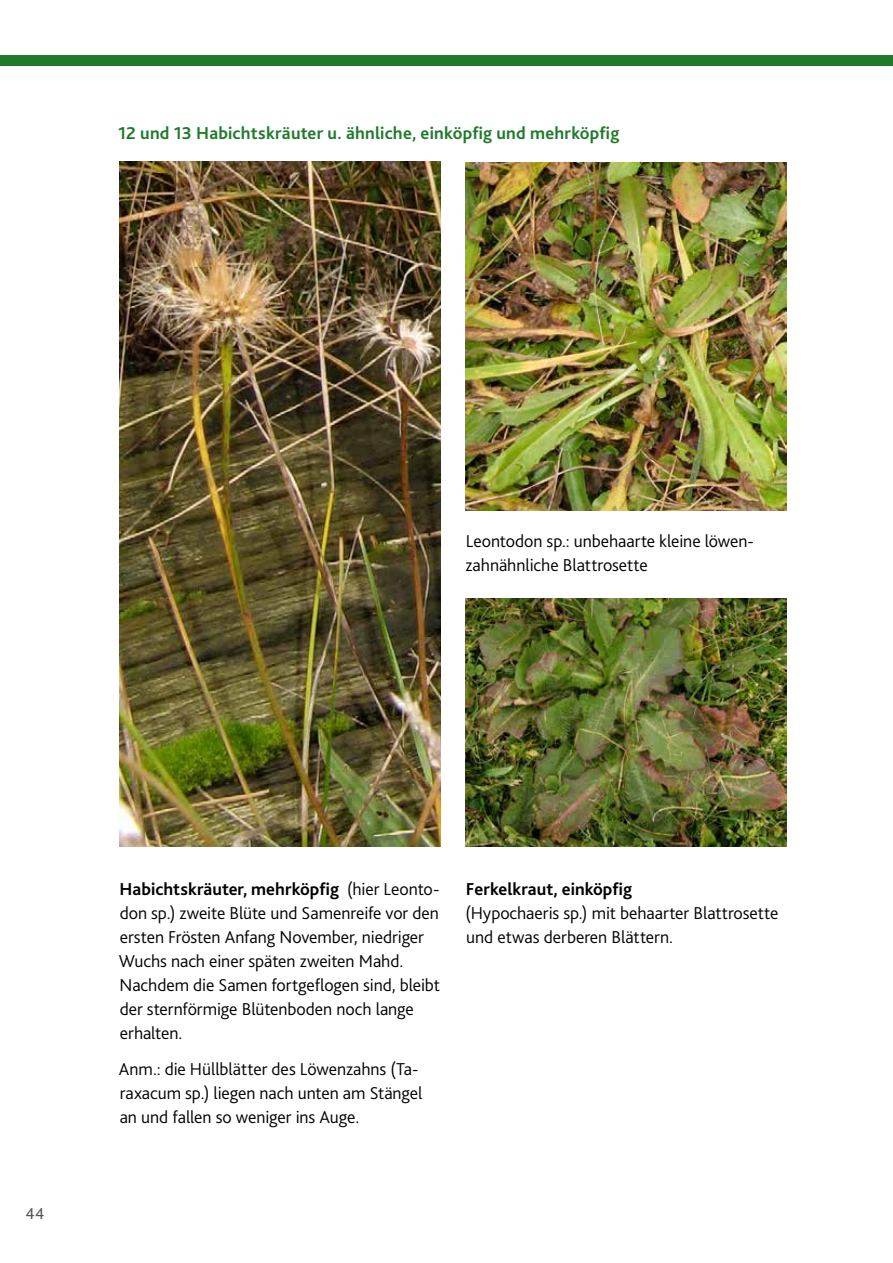
<style>
.page{position:relative;width:893px;height:1263px;background:#fff}
.page>*{position:absolute;margin:0;border:0;box-sizing:border-box;transform-origin:0 0}
.t1{font:300 18px/24px "Bliss 2";letter-spacing:-.005em;color:#000}
.t2{font:700 18px "Bliss 2";letter-spacing:.01em;color:#217a2c}
.t3{font:700 18px "Bliss 2";color:#000}
.t4{font:16.5px "Bliss 2";color:#575756}
.s1{font-weight:700}
</style>
<div class="page">
<div style="left:0;top:55px;width:893px;height:11px;background:#217a2c"></div>
<img style="left:466px;top:163px;width:321px;height:348px">
<img style="left:119px;top:162px;width:321px;height:685px">
<img style="left:466px;top:598px;width:321px;height:249px">
<p class="t2" style="left:118px;top:122px;width:503px">12 und 13 Habichtskräuter u. ähnliche, einköpfig und mehrköpfig</p>
<p class="t1" style="left:466px;top:528px;width:290px">Leontodon sp.: unbehaarte kleine löwen&shy;zahnähnliche Blattrosette</p>
<p class="t4" style="left:26px;top:1203px;width:20px">44</p>
<p class="t1" style="left:119px;top:876px;width:323px"><span class="s1">Habichtskräuter, mehrköpfig</span> (hier Leonto&shy;don sp.) zweite Blüte und Samenreife vor den ersten Frösten Anfang November, niedriger Wuchs nach einer späten zweiten Mahd.<br>Nachdem die Samen fortgeflogen sind, bleibt der sternförmige Blütenboden noch lange erhalten.</p>
<p class="t1" style="left:119px;top:1056px;width:305px">Anm.: die Hüllblätter des Löwenzahns (Ta&shy;raxacum sp.) liegen nach unten am Stängel an und fallen so weniger ins Auge.</p>
<p class="t3" style="left:466px;top:878px;width:168px">Ferkelkraut, einköpfig</p>
<p class="t1" style="left:465px;top:900px;width:314px">(Hypochaeris sp.) mit behaarter Blattrosette und etwas derberen Blättern.</p>
</div>
